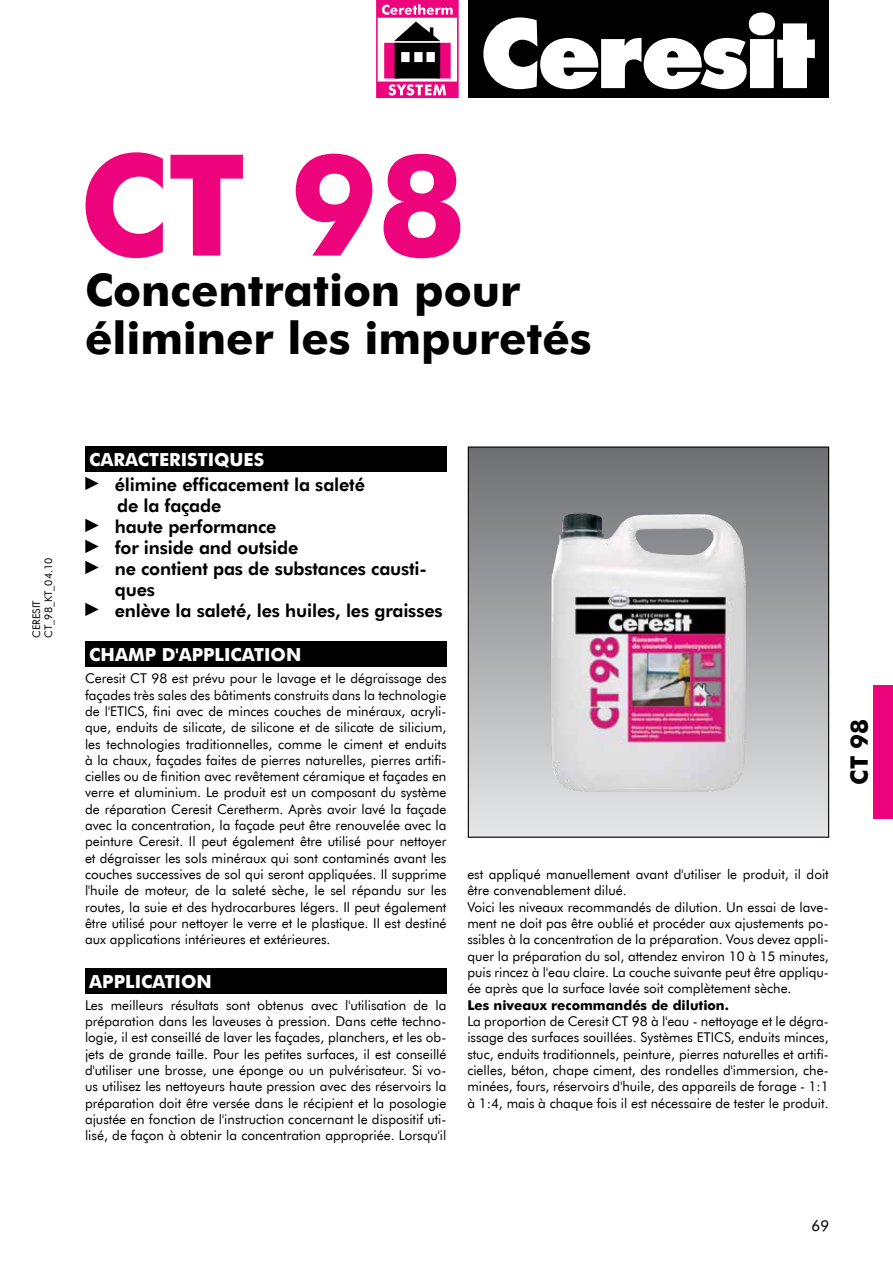
<style>
.page{position:relative;width:893px;height:1263px;background:#fff}
.page>*{position:absolute;margin:0;border:0;box-sizing:border-box;transform-origin:0 0}
.t1{font:700 141px "Futura EU";color:#ed037c}
.t2{font:700 45px/48px "Futura EU";color:#000}
.t3{font:700 24px "Futura EU";color:#000}
.t4{font:18px/21px "Futura Hv EU";letter-spacing:-.01em;color:#000}
.t5{font:700 18px "Futura EU";color:#fff}
.t6{font:15px "Futura EU";color:#000}
.t7{font:13.5px/16.4px "Futura EU";color:#000;text-align:justify}
.t8{font:700 13.5px "Futura EU";color:#000}
.t9{font:10.5px/12px "Futura EU";color:#000}
</style>
<div class="page">
<div style="left:468px;top:0;width:361px;height:98px;background:#000"></div>
<svg style="left:483px;top:13px;width:332px;height:76px"></svg>
<svg style="left:376px;top:0;width:83px;height:98px"></svg>
<div style="left:874px;top:685px;width:19px;height:134px;background:#ed037c"></div>
<div style="left:468px;top:447px;width:361px;height:390px;background:linear-gradient(to bottom,#6c6e71,#e4e6e7)"></div>
<img style="left:551px;top:513px;width:195px;height:280px">
<div style="left:468px;top:446px;width:361px;height:392px;border:1px solid #000"></div>
<div style="left:85px;top:446px;width:361px;height:26px;background:#000"></div>
<svg style="left:85px;top:477px;width:14px;height:13px"></svg>
<svg style="left:85px;top:519px;width:14px;height:13px"></svg>
<svg style="left:85px;top:540px;width:14px;height:13px"></svg>
<svg style="left:85px;top:561px;width:14px;height:13px"></svg>
<svg style="left:85px;top:603px;width:14px;height:13px"></svg>
<div style="left:85px;top:641px;width:361px;height:26px;background:#000"></div>
<div style="left:85px;top:968px;width:361px;height:25px;background:#000"></div>
<h1 class="t1" style="left:79px;top:118px;width:388px">CT 98</h1>
<h2 class="t2" style="left:85px;top:268px;width:508px">Concentration pour éliminer les impuretés</h2>
<p class="t9" style="left:31px;top:638px;width:82px;rotate:-90deg">CERESIT<br>CT_98_KT_04.10</p>
<h3 class="t5" style="left:89px;top:448px;width:176px">CARACTERISTIQUES</h3>
<h3 class="t4" style="left:115px;top:475px;width:329px">élimine efficacement la saleté<br>de la façade<br>haute performance<br>for inside and outside<br>ne contient pas de substances causti&shy;ques<br>enlève la saleté, les huiles, les graisses</h3>
<h3 class="t5" style="left:89px;top:643px;width:214px">CHAMP D'APPLICATION</h3>
<p class="t7" style="left:85px;top:671px;width:363px">Ceresit CT 98 est prévu pour le lavage et le dégraissage des façades très sales des bâtiments construits dans la technologie de l'ETICS, fini avec de minces couches de minéraux, acryli&shy;que, enduits de silicate, de silicone et de silicate de silicium, les technologies traditionnelles, comme le ciment et enduits à la chaux, façades faites de pierres naturelles, pierres artifi&shy;cielles ou de finition avec revêtement céramique et façades en verre et aluminium. Le produit est un composant du système de réparation Ceresit Ceretherm. Après avoir lavé la façade avec la concentration, la façade peut être renouvelée avec la peinture Ceresit. Il peut également être utilisé pour nettoyer et dégraisser les sols minéraux qui sont contaminés avant les couches successives de sol qui seront appliquées. Il supprime l'huile de moteur, de la saleté sèche, le sel répandu sur les routes, la suie et des hydrocarbures légers. Il peut également être utilisé pour nettoyer le verre et le plastique. Il est destiné aux applications intérieures et extérieures.</p>
<h3 class="t5" style="left:89px;top:970px;width:124px">APPLICATION</h3>
<p class="t7" style="left:85px;top:997px;width:363px">Les meilleurs résultats sont obtenus avec l'utilisation de la préparation dans les laveuses à pression. Dans cette techno&shy;logie, il est conseillé de laver les façades, planchers, et les ob&shy;jets de grande taille. Pour les petites surfaces, il est conseillé d'utiliser une brosse, une éponge ou un pulvérisateur. Si vo&shy;us utilisez les nettoyeurs haute pression avec des réservoirs la préparation doit être versée dans le récipient et la posologie ajustée en fonction de l'instruction concernant le dispositif uti&shy;lisé, de façon à obtenir la concentration appropriée. Lorsqu'il</p>
<p class="t7" style="left:467px;top:866px;width:363px;text-align:left">est appliqué manuellement avant d'utiliser le produit, il doit être convenablement dilué.<br>Voici les niveaux recommandés de dilution. Un essai de lave&shy;ment ne doit pas être oublié et procéder aux ajustements po&shy;ssibles à la concentration de la préparation. Vous devez appli&shy;quer la préparation du sol, attendez environ 10 à 15 minutes, puis rincez à l'eau claire. La couche suivante peut être appliqu&shy;ée après que la surface lavée soit complètement sèche.</p>
<p class="t8" style="left:467px;top:996px;width:263px">Les niveaux recommandés de dilution.</p>
<p class="t7" style="left:467px;top:1013px;width:363px">La proportion de Ceresit CT 98 à l'eau - nettoyage et le dégra&shy;issage des surfaces souillées. Systèmes ETICS, enduits minces, stuc, enduits traditionnels, peinture, pierres naturelles et artifi&shy;cielles, béton, chape ciment, des rondelles d'immersion, che&shy;minées, fours, réservoirs d'huile, des appareils de forage - 1:1 à 1:4, mais à chaque fois il est nécessaire de tester le produit.</p>
<h3 class="t3" style="left:844px;top:784px;width:67px;rotate:-90deg">CT 98</h3>
<p class="t6" style="left:811px;top:1216px;width:19px">69</p>
</div>
